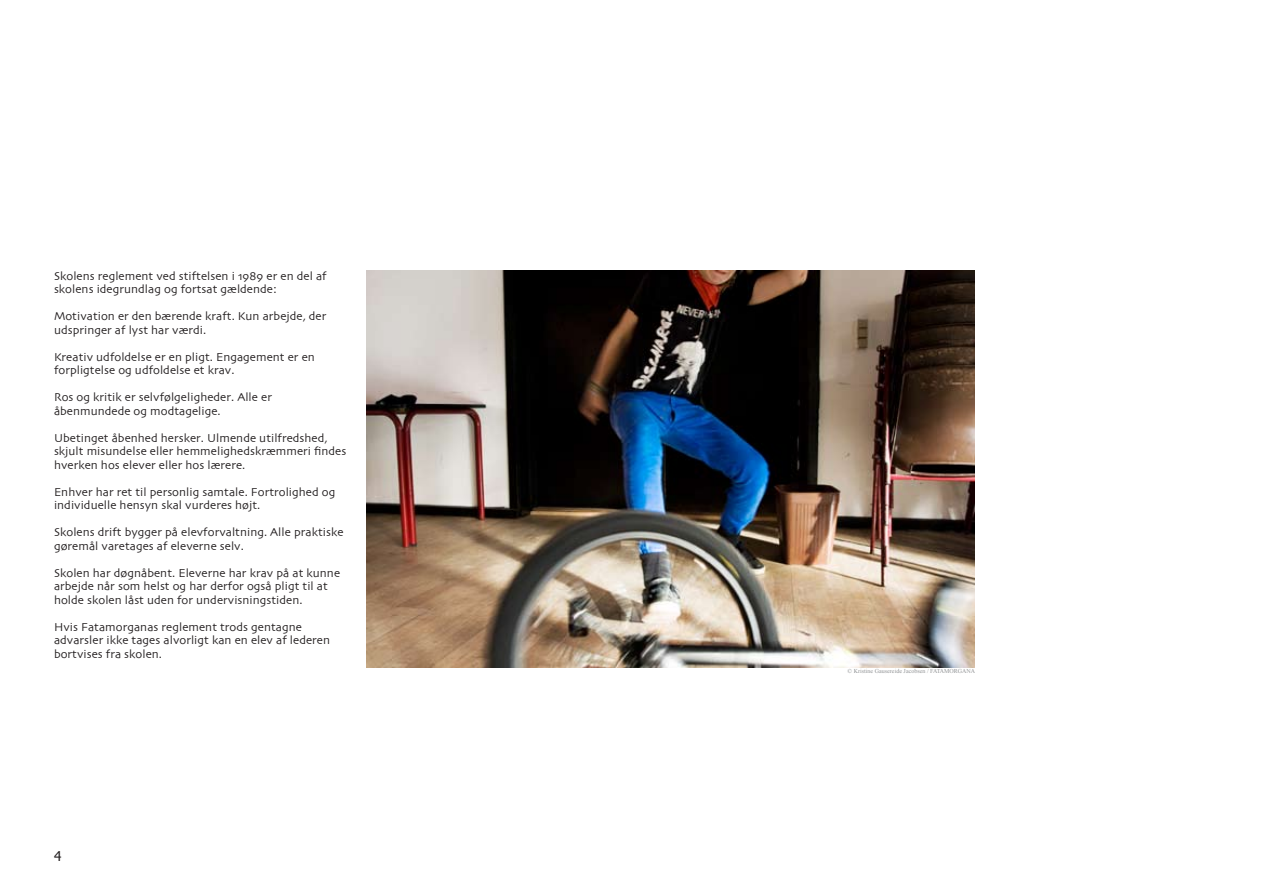
<style>
.page{position:relative;width:1263px;height:893px;background:#fff}
.page>*{position:absolute;margin:0;border:0;box-sizing:border-box;transform-origin:0 0}
.t1{font:13.5px "Tahoma";color:#231f20}
.t2{font:12px/13.5px "Skia";letter-spacing:.005em;color:#231f20}
.t3{font:6px "Times New Roman";letter-spacing:.005em;color:#909294}
</style>
<div class="page">
<img style="left:367px;top:270px;width:608px;height:398px">
<p class="t2" style="left:54px;top:270px;width:274px">Skolens reglement ved stiftelsen i 1989 er en del af skolens idegrundlag og fortsat gældende:</p>
<p class="t2" style="left:54px;top:310px;width:274px">Motivation er den bærende kraft. Kun arbejde, der udspringer af lyst har værdi.</p>
<p class="t2" style="left:54px;top:351px;width:262px">Kreativ udfoldelse er en pligt. Engagement er en forpligtelse og udfoldelse et krav.</p>
<p class="t2" style="left:54px;top:391px;width:219px">Ros og kritik er selvfølgeligheder. Alle er åbenmundede og modtagelige.</p>
<p class="t2" style="left:54px;top:432px;width:294px">Ubetinget åbenhed hersker. Ulmende utilfredshed, skjult misundelse eller hemmelighedskræmmeri findes hverken hos elever eller hos lærere.</p>
<p class="t2" style="left:54px;top:486px;width:283px">Enhver har ret til personlig samtale. Fortrolighed og individuelle hensyn skal vurderes højt.</p>
<p class="t2" style="left:54px;top:526px;width:291px">Skolens drift bygger på elevforvaltning. Alle praktiske gøremål varetages af eleverne selv.</p>
<p class="t2" style="left:54px;top:567px;width:288px">Skolen har døgnåbent. Eleverne har krav på at kunne arbejde når som helst og har derfor også pligt til at holde skolen låst uden for undervisningstiden.</p>
<p class="t2" style="left:54px;top:621px;width:278px">Hvis Fatamorganas reglement trods gentagne advarsler ikke tages alvorligt kan en elev af lederen bortvises fra skolen.</p>
<p class="t1" style="left:54px;top:848px;width:9px">4</p>
<p class="t3" style="left:848px;top:667px;width:129px">© Kristine Gausereide Jacobsen / FATAMORGANA</p>
</div>
